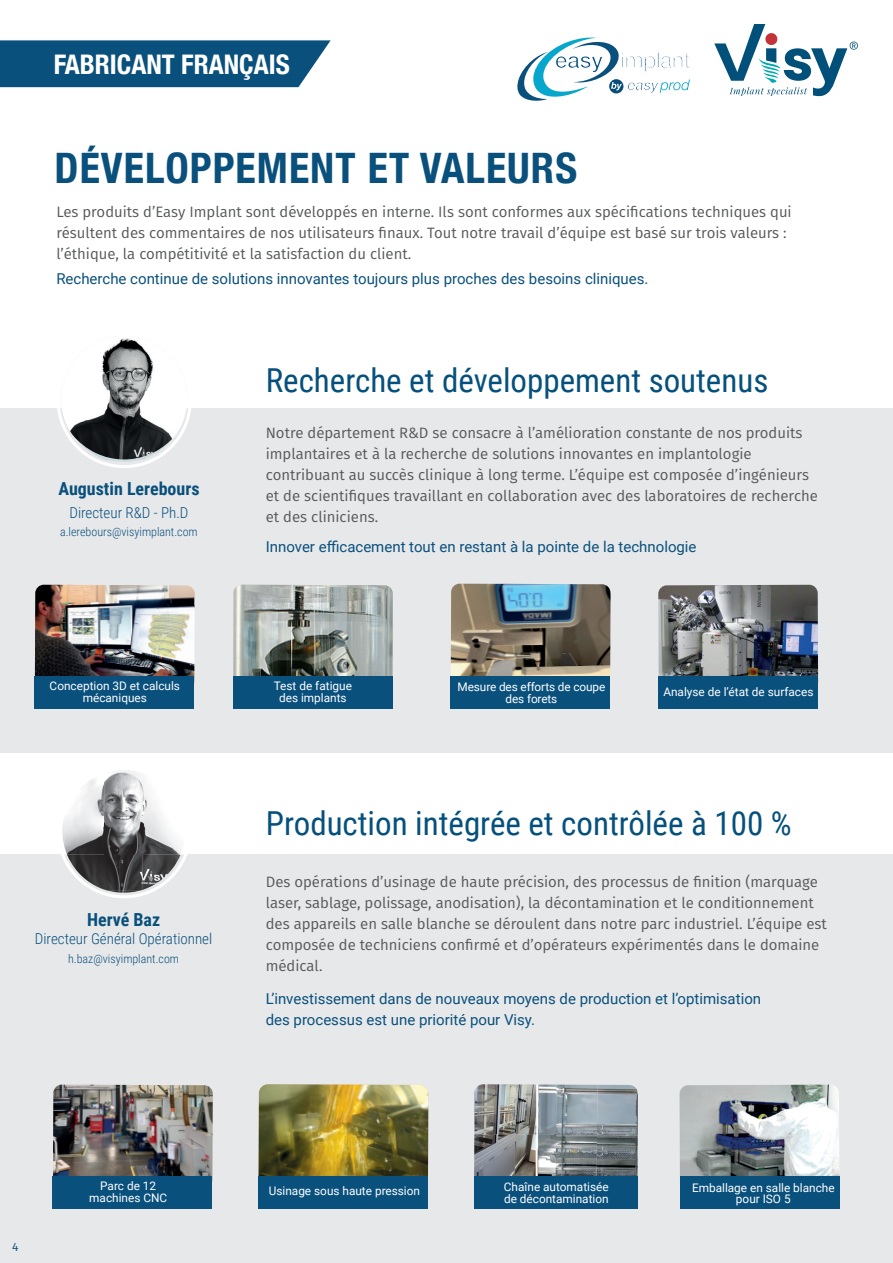
<style>
.page{position:relative;width:893px;height:1263px;background:#fff}
.page>*{position:absolute;margin:0;border:0;box-sizing:border-box;transform-origin:0 0}
.t1{font:700 condensed 42px "Helvetica Neue";letter-spacing:.025em;color:#09507c}
.t2{font:33px "Roboto Condensed";color:#05507c}
.t3{font:700 condensed 27px "Helvetica Neue";color:#fff}
.t4{font:700 18px "Roboto Condensed";color:#09507c}
.t5{font:15px/21px "Fira Sans";color:#57585a}
.t6{font:15px/21px "Roboto";color:#09507c}
.t7{font:300 15px "Roboto Condensed";color:#09507c}
.t8{font:300 12px "Roboto Condensed";color:#09507c}
.t9{font:12px "Fira Sans";color:#0c4f79}
.t10{font:11.85px/11.9px "Roboto";color:#fff;text-align:center}
</style>
<div class="page">
<svg style="left:0;top:40px;width:331px;height:47px;background:#175a83"></svg>
<div style="left:0;top:408px;width:893px;height:345px;background:#e7e8ea"></div>
<div style="left:0;top:855px;width:893px;height:408px;background:#e7e8ea"></div>
<img style="left:658px;top:585px;width:160px;height:91px">
<img style="left:679px;top:1084px;width:160px;height:92px">
<img style="left:451px;top:584px;width:160px;height:98px">
<img style="left:474px;top:1084px;width:164px;height:50px">
<img style="left:474px;top:1134px;width:164px;height:42px">
<img style="left:233px;top:585px;width:160px;height:99px">
<img style="left:258px;top:1084px;width:170px;height:92px">
<img style="left:35px;top:585px;width:160px;height:99px">
<img style="left:53px;top:1084px;width:160px;height:97px">
<div style="left:35px;top:676px;width:159px;height:33px;background:#09507c"></div>
<div style="left:53px;top:1176px;width:159px;height:33px;background:#09507c"></div>
<div style="left:233px;top:676px;width:159px;height:33px;background:#09507c"></div>
<div style="left:258px;top:1176px;width:170px;height:33px;background:#09507c"></div>
<div style="left:451px;top:676px;width:159px;height:33px;background:#09507c"></div>
<div style="left:474px;top:1176px;width:164px;height:33px;background:#09507c"></div>
<div style="left:658px;top:676px;width:160px;height:32px;background:#09507c"></div>
<div style="left:680px;top:1176px;width:159px;height:32px;background:#09507c"></div>
<svg style="left:714px;top:24px;width:144px;height:72px"></svg>
<svg style="left:517px;top:37px;width:173px;height:64px"></svg>
<svg style="left:57px;top:770px;width:135px;height:128px"></svg>
<img style="left:109px;top:891px;width:30px;height:2px">
<img style="left:64px;top:773px;width:40px;height:82px">
<img style="left:104px;top:771px;width:40px;height:120px">
<img style="left:144px;top:773px;width:38px;height:40px">
<img style="left:144px;top:813px;width:40px;height:42px">
<img style="left:67px;top:855px;width:17px;height:23px">
<img style="left:143px;top:855px;width:16px;height:35px">
<svg style="left:57px;top:338px;width:134px;height:130px"></svg>
<img style="left:65px;top:338px;width:59px;height:39px">
<h3 class="t3" style="left:54px;top:41px;width:238px">FABRICANT FRANÇAIS</h3>
<h1 class="t1" style="left:55px;top:133px;width:524px">DÉVELOPPEMENT ET VALEURS</h1>
<p class="t5" style="left:56px;top:201px;width:737px">Les produits d’Easy Implant sont développés en interne. Ils sont conformes aux spécifications techniques qui résultent des commentaires de nos utilisateurs finaux. Tout notre travail d’équipe est basé sur trois valeurs : l’éthique, la compétitivité et la satisfaction du client.</p>
<p class="t6" style="left:56px;top:268px;width:594px">Recherche continue de solutions innovantes toujours plus proches des besoins cliniques.</p>
<p class="t4" style="left:58px;top:476px;width:143px">Augustin Lerebours</p>
<p class="t7" style="left:69px;top:502px;width:121px">Directeur R&amp;D - Ph.D</p>
<p class="t8" style="left:60px;top:523px;width:139px">a.lerebours@visyimplant.com</p>
<p class="t10" style="left:50px;top:680px;width:132px">Conception 3D et calculs mécaniques</p>
<p class="t4" style="left:87px;top:907px;width:75px">Hervé Baz</p>
<p class="t7" style="left:35px;top:928px;width:179px">Directeur Général Opérationnel</p>
<p class="t8" style="left:68px;top:950px;width:112px">h.baz@visyimplant.com</p>
<h2 class="t2" style="left:266px;top:358px;width:504px">Recherche et développement soutenus</h2>
<p class="t5" style="left:266px;top:422px;width:554px">Notre département R&amp;D se consacre à l’amélioration constante de nos produits implantaires et à la recherche de solutions innovantes en implantologie contribuant au succès clinique à long terme. L’équipe est composée d’ingénieurs et de scientifiques travaillant en collaboration avec des laboratoires de recherche et des cliniciens.</p>
<p class="t6" style="left:266px;top:535px;width:432px">Innover efficacement tout en restant à la pointe de la technologie</p>
<p class="t10" style="left:274px;top:679px;width:80px">Test de fatigue des implants</p>
<p class="t10" style="left:458px;top:680px;width:149px">Mesure des efforts de coupe des forets</p>
<p class="t10" style="left:663px;top:686px;width:152px">Analyse de l’état de surfaces</p>
<h2 class="t2" style="left:266px;top:800px;width:527px">Production intégrée et contrôlée à 100 %</h2>
<p class="t5" style="left:266px;top:870px;width:563px">Des opérations d’usinage de haute précision, des processus de finition (marquage laser, sablage, polissage, anodisation), la décontamination et le conditionnement des appareils en salle blanche se déroulent dans notre parc industriel. L’équipe est composée de techniciens confirmé et d’opérateurs expérimentés dans le domaine médical.</p>
<p class="t6" style="left:266px;top:988px;width:497px">L’investissement dans de nouveaux moyens de production et l’optimisation des processus est une priorité pour Visy.</p>
<p class="t9" style="left:12px;top:1238px;width:8px">4</p>
<p class="t10" style="left:89px;top:1179px;width:79px">Parc de 12 machines CNC</p>
<p class="t10" style="left:269px;top:1184px;width:153px">Usinage sous haute pression</p>
<p class="t10" style="left:504px;top:1180px;width:106px;text-align:left">Chaîne automatisée de décontamination</p>
<p class="t10" style="left:692px;top:1181px;width:144px">Emballage en salle blanche pour ISO 5</p>
</div>
